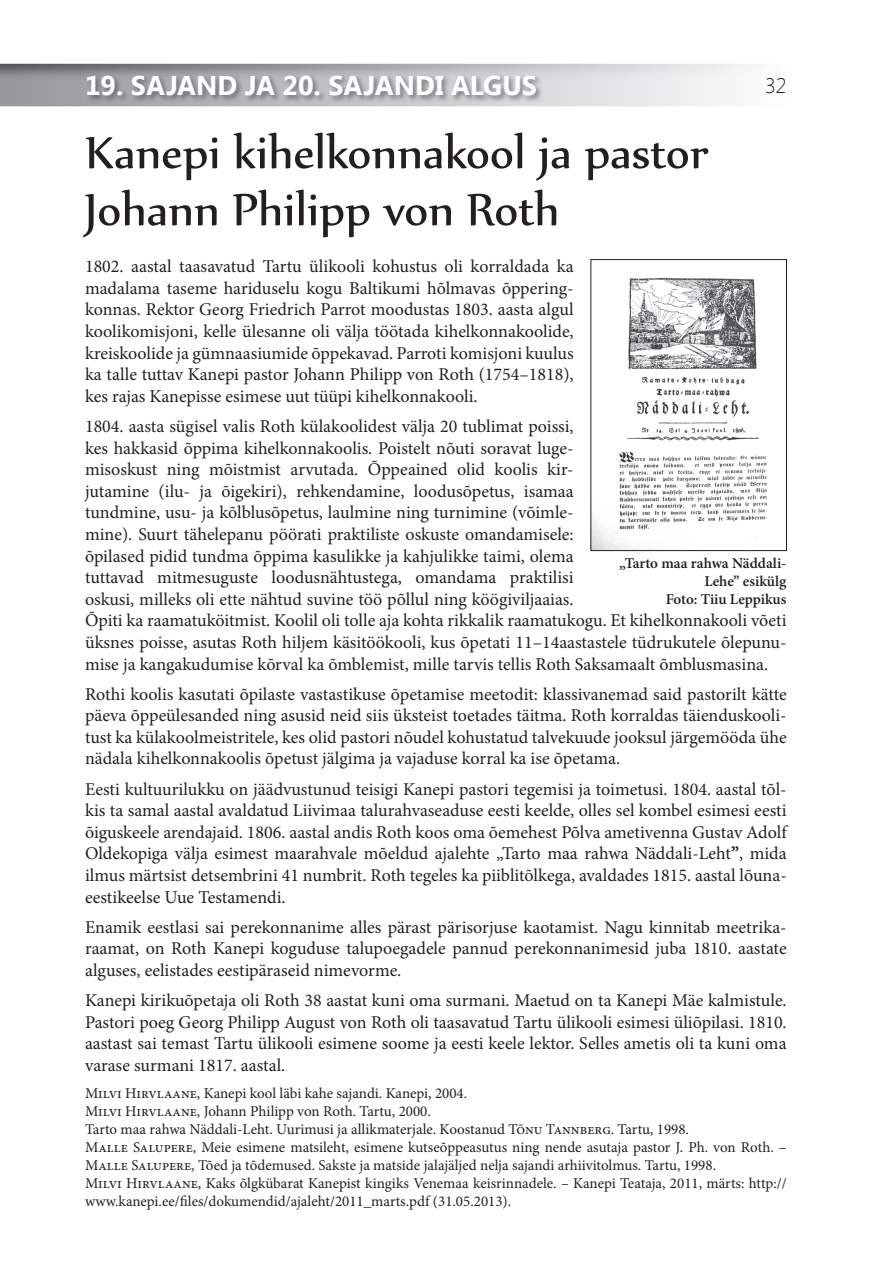
<style>
.page{position:relative;width:893px;height:1263px;background:#fff}
.page>*{position:absolute;margin:0;border:0;box-sizing:border-box;transform-origin:0 0}
.t1{font:54px/57px "Nyala";color:#231f20}
.t2{font:700 27px "Segoe UI";color:#fff}
.t3{font:300 21px "Segoe UI";color:#231f20}
.t4{font:18px/21.6px "Minion Pro";color:#231f20;text-align:justify}
.t5{font:15px/18px "Minion Pro";color:#231f20}
.t6{font:600 15px/18px "Minion Pro";color:#231f20;text-align:right}
.s1{font-weight:700}
</style>
<div class="page">
<img style="left:0;top:64px;width:750px;height:42px">
<img style="left:86px;top:74px;width:457px;height:29px">
<img style="left:593px;top:277px;width:174px;height:272px">
<div style="left:591px;top:259px;width:196px;height:292px;border:1px solid #231f20"></div>
<h2 class="t2" style="left:85px;top:66px;width:453px">19. SAJAND JA 20. SAJANDI ALGUS</h2>
<p class="t3" style="left:765px;top:71px;width:23px">32</p>
<h1 class="t1" style="left:85px;top:122px;width:625px">Kanepi kihelkonnakool ja pastor<br>Johann Philipp von Roth</h1>
<p class="t4" style="left:85px;top:256px;width:490px">1802. aastal taasavatud Tartu ülikooli kohustus oli korraldada ka madalama taseme hariduselu kogu Baltikumi hõlmavas õppering&shy;konnas. Rektor Georg Friedrich Parrot moodustas 1803. aasta algul koolikomisjoni, kelle ülesanne oli välja töötada kihelkonnakoolide, kreiskoolide ja gümnaasiumide õppekavad. Parroti komisjoni kuulus ka talle tuttav Kanepi pastor Johann Philipp von Roth (1754–1818), kes rajas Kanepisse esimese uut tüüpi kihelkonnakooli.</p>
<p class="t4" style="left:85px;top:415px;width:703px;text-align:left">1804. aasta sügisel valis Roth külakoolidest välja 20 tublimat poissi,<br>kes hakkasid õppima kihelkonnakoolis. Poistelt nõuti soravat luge-<br>misoskust ning mõistmist arvutada. Õppeained olid koolis kir-<br>jutamine (ilu- ja õigekiri), rehkendamine, loodusõpetus, isamaa<br>tundmine, usu- ja kõlblusõpetus, laulmine ning turnimine (võimle-<br>mine). Suurt tähelepanu pöörati praktiliste oskuste omandamisele:<br>õpilased pidid tundma õppima kasulikke ja kahjulikke taimi, olema<br>tuttavad mitmesuguste loodusnähtustega, omandama praktilisi<br>oskusi, milleks oli ette nähtud suvine töö põllul ning köögiviljaaias.<br>Õpiti ka raamatuköitmist. Koolil oli tolle aja kohta rikkalik raamatukogu. Et kihelkonnakooli võeti üksnes poisse, asutas Roth hiljem käsitöökooli, kus õpetati 11–14aastastele tüdrukutele õlepunu&shy;mise ja kangakudumise kõrval ka õmblemist, mille tarvis tellis Roth Saksamaalt õmblusmasina.</p>
<p class="t4" style="left:85px;top:683px;width:703px">Rothi koolis kasutati õpilaste vastastikuse õpetamise meetodit: klassivanemad said pastorilt kätte päeva õppeülesanded ning asusid neid siis üksteist toetades täitma. Roth korraldas täienduskooli&shy;tust ka külakoolmeistritele, kes olid pastori nõudel kohustatud talvekuude jooksul järgemööda ühe nädala kihelkonnakoolis õpetust jälgima ja vajaduse korral ka ise õpetama.</p>
<p class="t4" style="left:85px;top:778px;width:703px">Eesti kultuurilukku on jäädvustunud teisigi Kanepi pastori tegemisi ja toimetusi. 1804. aastal tõl&shy;kis ta samal aastal avaldatud Liivimaa talurahvaseaduse eesti keelde, olles sel kombel esimesi eesti õiguskeele arendajaid. 1806. aastal andis Roth koos oma õemehest Põlva ametivenna Gustav Adolf Oldekopiga välja esimest maarahvale mõeldud ajalehte „Tarto maa rahwa Näddali-Leht<span class="s1">”</span>, mida ilmus märtsist detsembrini 41 numbrit. Roth tegeles ka piiblitõlkega, avaldades 1815. aastal lõuna&shy;eestikeelse Uue Testamendi.</p>
<p class="t4" style="left:85px;top:916px;width:703px">Enamik eestlasi sai perekonnanime alles pärast pärisorjuse kaotamist. Nagu kinnitab meetrika&shy;raamat, on Roth Kanepi koguduse talupoegadele pannud perekonnanimesid juba 1810. aastate alguses, eelistades eestipäraseid nimevorme.</p>
<p class="t4" style="left:85px;top:989px;width:703px">Kanepi kirikuõpetaja oli Roth 38 aastat kuni oma surmani. Maetud on ta Kanepi Mäe kalmistule.<br>Pastori poeg Georg Philipp August von Roth oli taasavatud Tartu ülikooli esimesi üliõpilasi. 1810. aastast sai temast Tartu ülikooli esimene soome ja eesti keele lektor. Selles ametis oli ta kuni oma varase surmani 1817. aastal.</p>
<p class="t5" style="left:85px;top:1084px;width:703px">Milvi Hirvlaane, Kanepi kool läbi kahe sajandi. Kanepi, 2004.<br>Milvi Hirvlaane, Johann Philipp von Roth. Tartu, 2000.<br>Tarto maa rahwa Näddali-Leht. Uurimusi ja allikmaterjale. Koostanud Tõnu Tannberg. Tartu, 1998.<br>Malle Salupere, Meie esimene matsileht, esimene kutseõppeasutus ning nende asutaja pastor J. Ph. von Roth. – Malle Salupere, Tõed ja tõdemused. Sakste ja matside jalajäljed nelja sajandi arhiivitolmus. Tartu, 1998.<br>Milvi Hirvlaane, Kaks õlgkübarat Kanepist kingiks Venemaa keisrinnadele. – Kanepi Teataja, 2011, märts: http:// www.kanepi.ee/files/dokumendid/ajaleht/2011_marts.pdf (31.05.2013).</p>
<p class="t6" style="left:619px;top:554px;width:169px">„Tarto maa rahwa Näddali-<br>Lehe” esikülg<br>Foto: Tiiu Leppikus</p>
</div>
